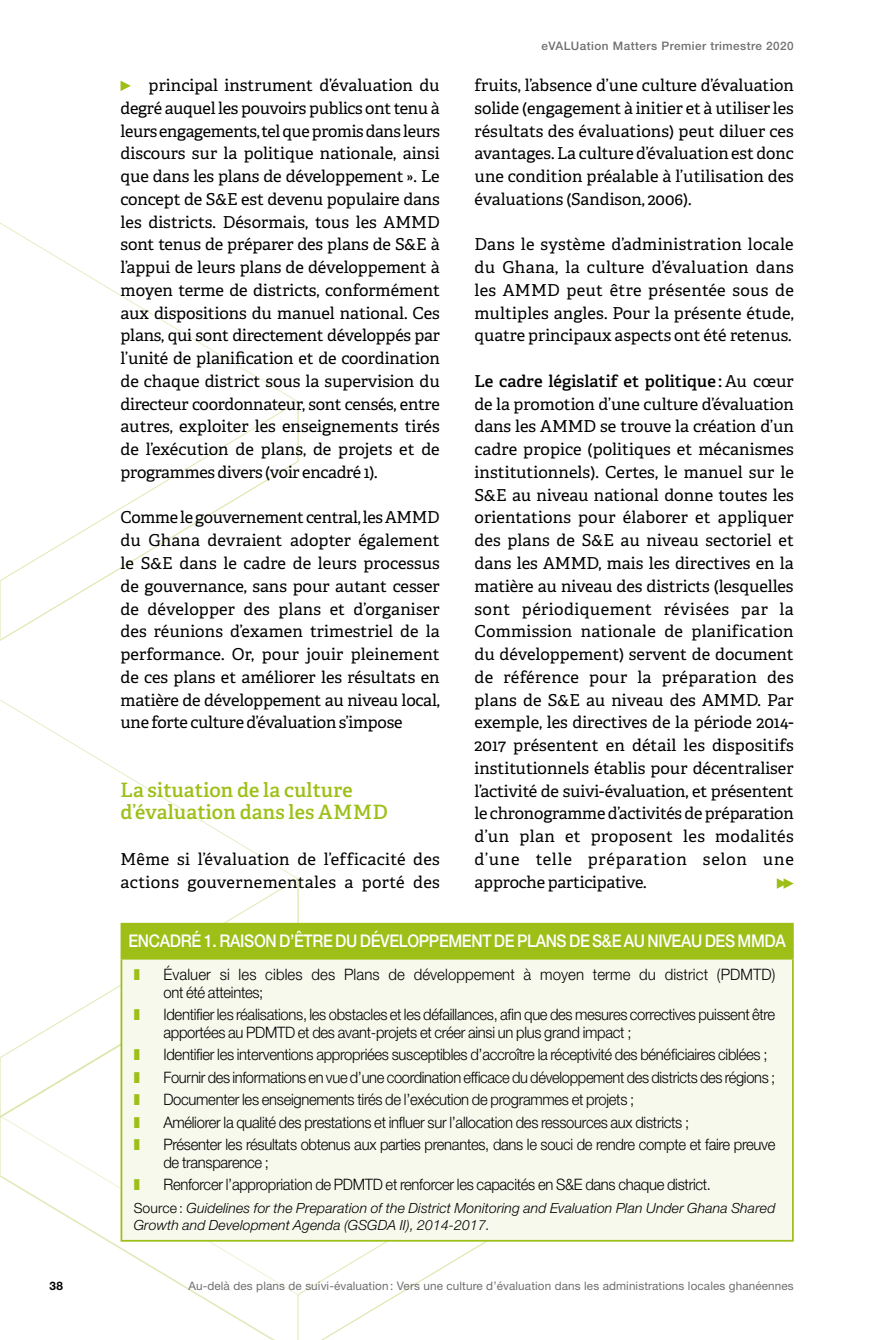
<style>
.page{position:relative;width:893px;height:1340px;background:#fff}
.page>*{position:absolute;margin:0;border:0;box-sizing:border-box;transform-origin:0 0}
.t1{font:600 19.78px/22.8px "Adelle";letter-spacing:.01em;color:#9dbf17}
.t2{font:500 17.5px "Helvetica Neue LT Std";letter-spacing:-.02em;color:#fff;scale:.89 1}
.t3{font:16.45px/22.8px "Adelle";color:#000;text-align:justify}
.t4{font:16.45px/22.8px "Adelle";letter-spacing:.02em;color:#000}
.t5{font:300 15.75px/17.5px "Helvetica Neue LT Std";letter-spacing:-.02em;color:#000;scale:.94 1}
.t6{font:300 15.75px "Helvetica Neue LT Std";letter-spacing:-.02em;color:#000;scale:.93 1}
.t7{font:300 15.75px/17.5px "Helvetica Neue LT Std";letter-spacing:.01em;color:#000;scale:.95 1}
.t8{font:italic 300 14px/17.5px "Helvetica Neue LT Std";letter-spacing:.01em;color:#000}
.t9{font:11.72px "Helvetica Neue LT Std";letter-spacing:.01em;color:#706f6f}
.t10{font:500 11.72px "Helvetica Neue LT Std";letter-spacing:.04em;color:#706f6f}
.t11{font:700 11.72px "Helvetica Neue LT Std";color:#000}
.s1{font-weight:600}
.s2{font-style:normal}
</style>
<div class="page">
<svg style="left:0;top:222px;width:296px;height:178px"></svg>
<svg style="left:1px;top:400px;width:298px;height:241px"></svg>
<svg style="left:1px;top:700px;width:295px;height:177px"></svg>
<svg style="left:299px;top:1241px;width:298px;height:98px"></svg>
<svg style="left:1px;top:1114px;width:298px;height:225px"></svg>
<svg style="left:0;top:579px;width:1px;height:599px"></svg>
<div style="left:121px;top:923px;width:672px;height:35px;background:#9dbf17"></div>
<div style="left:121px;top:958px;width:672px;height:282px;background:#f6f9ec"></div>
<hr style="left:792px;top:924px;width:2px;height:33px;background:#9dbf17">
<hr style="left:121px;top:957px;width:673px;height:2px;background:#9dbf17">
<hr style="left:792px;top:959px;width:2px;height:280px;background:#9dbf17">
<hr style="left:121px;top:922px;width:673px;height:2px;background:#9dbf17">
<hr style="left:121px;top:959px;width:1px;height:280px;background:#9dbf17">
<hr style="left:121px;top:1239px;width:673px;height:2px;background:#9dbf17">
<svg style="left:121px;top:81px;width:10px;height:10px"></svg>
<svg style="left:777px;top:878px;width:17px;height:10px"></svg>
<p class="t11" style="left:50px;top:1278px;width:15px">38</p>
<p class="t10" style="left:541px;top:38px;width:254px">eVALUation Matters Premier trimestre 2020</p>
<p class="t3" style="left:121px;top:74px;width:321px;text-indent:28px">principal instrument d’évaluation du degré auquel les pouvoirs publics ont tenu à leurs engagements, tel que promis dans leurs discours sur la politique nationale, ainsi que dans les plans de développement ». Le concept de S&amp;E est devenu populaire dans les districts. Désormais, tous les AMMD sont tenus de préparer des plans de S&amp;E à l’appui de leurs plans de développement à moyen terme de districts, conformément aux dispositions du manuel national. Ces plans, qui sont directement développés par l’unité de planification et de coordination de chaque district sous la supervision du directeur coordonnateur, sont censés, entre autres, exploiter les enseignements tirés de l’exécution de plans, de projets et de programmes divers (voir encadré 1).</p>
<p class="t3" style="left:121px;top:506px;width:321px">Comme le gouvernement central, les AMMD du Ghana devraient adopter également le S&amp;E dans le cadre de leurs processus de gouvernance, sans pour autant cesser de développer des plans et d’organiser des réunions d’examen trimestriel de la performance. Or, pour jouir pleinement de ces plans et améliorer les résultats en matière de développement au niveau local, une forte culture d’évaluation s’impose</p>
<p class="t3" style="left:474px;top:74px;width:321px">fruits, l’absence d’une culture d’évaluation solide (engagement à initier et à utiliser les résultats des évaluations) peut diluer ces avantages. La culture d’évaluation est donc une condition préalable à l’utilisation des évaluations (Sandison, 2006).</p>
<p class="t3" style="left:474px;top:233px;width:321px">Dans le système d’administration locale du Ghana, la culture d’évaluation dans les AMMD peut être présentée sous de multiples angles. Pour la présente étude, quatre principaux aspects ont été retenus.</p>
<p class="t3" style="left:474px;top:370px;width:321px"><span class="s1">Le cadre législatif et politique :</span> Au cœur de la promotion d’une culture d’évaluation dans les AMMD se trouve la création d’un cadre propice (politiques et mécanismes institutionnels). Certes, le manuel sur le S&amp;E au niveau national donne toutes les orientations pour élaborer et appliquer des plans de S&amp;E au niveau sectoriel et dans les AMMD, mais les directives en la matière au niveau des districts (lesquelles sont périodiquement révisées par la Commission nationale de planification du développement) servent de document de référence pour la préparation des plans de S&amp;E au niveau des AMMD. Par exemple, les directives de la période 2014- 2017 présentent en détail les dispositifs institutionnels établis pour décentraliser l’activité de suivi-évaluation, et présentent le chronogramme d’activités de préparation d’un plan et proposent les modalités d’une telle préparation selon une approche participative.</p>
<p class="t2" style="left:128px;top:930px;width:740px">ENCADRÉ 1. RAISON D’ÊTRE DU DÉVELOPPEMENT DE PLANS DE S&amp;E AU NIVEAU DES MMDA</p>
<p class="t7" style="left:163px;top:965px;width:646px">Évaluer si les cibles des Plans de développement à moyen terme du district (PDMTD) ont été atteintes;</p>
<p class="t5" style="left:163px;top:1005px;width:652px">Identifier les réalisations, les obstacles et les défaillances, afin que des mesures correctives puissent être apportées au PDMTD et des avant-projets et créer ainsi un plus grand impact ;</p>
<p class="t5" style="left:163px;top:1045px;width:644px">Identifier les interventions appropriées susceptibles d’accroître la réceptivité des bénéficiaires ciblées ;</p>
<p class="t6" style="left:163px;top:1067px;width:659px">Fournir des informations en vue d’une coordination efficace du développement des districts des régions ;</p>
<p class="t5" style="left:163px;top:1090px;width:502px">Documenter les enseignements tirés de l’exécution de programmes et projets ;</p>
<p class="t5" style="left:163px;top:1113px;width:561px">Améliorer la qualité des prestations et influer sur l’allocation des ressources aux districts ;</p>
<p class="t5" style="left:163px;top:1135px;width:653px">Présenter les résultats obtenus aux parties prenantes, dans le souci de rendre compte et faire preuve de transparence ;</p>
<p class="t5" style="left:163px;top:1175px;width:584px">Renforcer l’appropriation de PDMTD et renforcer les capacités en S&amp;E dans chaque district.</p>
<p class="t8" style="left:134px;top:1198px;width:643px"><span class="s2">Source :</span> Guidelines for the Preparation of the District Monitoring and Evaluation Plan Under Ghana Shared<br>Growth and Development Agenda (GSGDA II), 2014-2017.</p>
<p class="t1" style="left:121px;top:778px;width:269px">La situation de la culture d’évaluation dans les AMMD</p>
<p class="t4" style="left:121px;top:848px;width:321px">Même si l’évaluation de l’efficacité des actions gouvernementales a porté des</p>
<p class="t9" style="left:188px;top:1279px;width:607px">Au-delà des plans de suivi-évaluation : Vers une culture d’évaluation dans les administrations locales ghanéennes</p>
</div>
